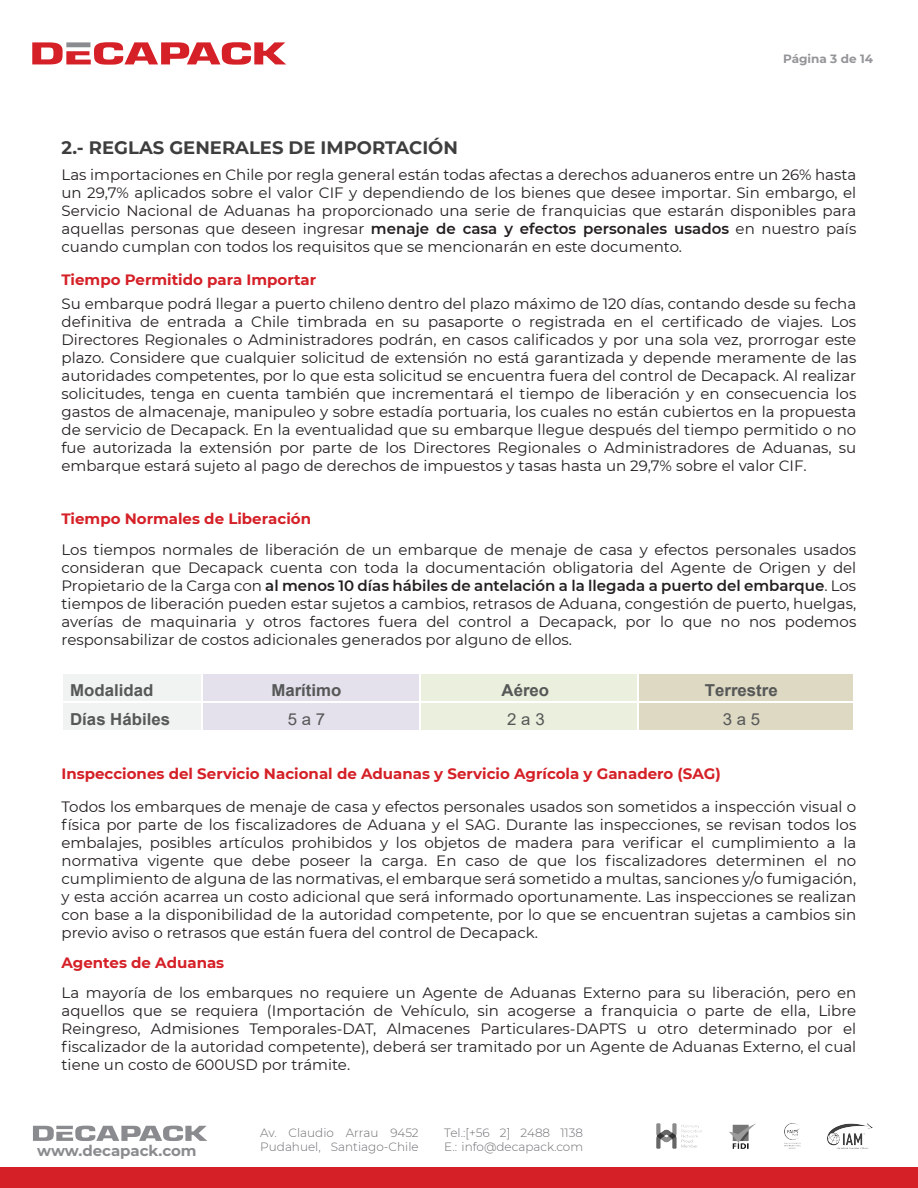
<style>
.page{position:relative;width:918px;height:1188px;background:#fff}
.page>*{position:absolute;margin:0;border:0;box-sizing:border-box;transform-origin:0 0}
.t1{font:700 18px "Montserrat";color:#3e3e3f}
.t2{font:700 16.5px "Arial";color:#565757}
.t3{font:16.5px "Arial";letter-spacing:.285em;color:#565757}
.t4{font:15px/18px "Montserrat";color:#231f20;text-align:justify}
.t5{font:700 15px "Montserrat";color:#d52027}
.t6{font:700 15px "Montserrat";color:#8a8b8e}
.t7{font:300 12px/14.4px "Montserrat";color:#6c6d70}
.t8{font:700 12px "Montserrat";color:#939598}
.s1{font-weight:600}
</style>
<div class="page">
<svg style="left:32px;top:42px;width:254px;height:23px"></svg>
<svg style="left:33px;top:1126px;width:174px;height:15px"></svg>
<div style="left:0;top:1167px;width:918px;height:21px;background:#d52027"></div>
<img style="left:784px;top:1124px;width:17px;height:25px">
<img style="left:729px;top:1124px;width:26px;height:25px">
<img style="left:656px;top:1124px;width:45px;height:25px">
<img style="left:828px;top:1124px;width:45px;height:25px">
<hr style="left:63px;top:699px;width:138px;height:2px;background:#f1f3f3">
<div style="left:63px;top:674px;width:138px;height:25px;background:#f1f3f3"></div>
<hr style="left:203px;top:699px;width:216px;height:2px;background:#e4e0ec">
<div style="left:203px;top:674px;width:216px;height:25px;background:#e4e0ec"></div>
<hr style="left:421px;top:699px;width:216px;height:2px;background:#eaf0dd">
<div style="left:421px;top:674px;width:216px;height:25px;background:#eaf0dd"></div>
<hr style="left:639px;top:699px;width:214px;height:2px;background:#ddd9c3">
<div style="left:639px;top:674px;width:214px;height:25px;background:#ddd9c3"></div>
<hr style="left:63px;top:729px;width:138px;height:1px;background:#f1f3f3">
<div style="left:63px;top:703px;width:138px;height:26px;background:#f1f3f3"></div>
<hr style="left:203px;top:729px;width:216px;height:1px;background:#e4e0ec">
<div style="left:203px;top:703px;width:216px;height:26px;background:#e4e0ec"></div>
<hr style="left:421px;top:729px;width:216px;height:1px;background:#eaf0dd">
<div style="left:421px;top:703px;width:216px;height:26px;background:#eaf0dd"></div>
<hr style="left:639px;top:729px;width:214px;height:1px;background:#ddd9c3">
<div style="left:639px;top:703px;width:214px;height:26px;background:#ddd9c3"></div>
<p class="t1" style="left:62px;top:135px;width:398px">2.- REGLAS GENERALES DE IMPORTACIÓN</p>
<p class="t8" style="left:783px;top:50px;width:91px">Página 3 de 14</p>
<p class="t4" style="left:62px;top:165px;width:796px">Las importaciones en Chile por regla general están todas afectas a derechos aduaneros entre un 26% hasta un 29,7% aplicados sobre el valor CIF y dependiendo de los bienes que desee importar. Sin embargo, el Servicio Nacional de Aduanas ha proporcionado una serie de franquicias que estarán disponibles para aquellas personas que deseen ingresar <span class="s1">menaje de casa y efectos personales usados</span> en nuestro país cuando cumplan con todos los requisitos que se mencionarán en este documento.</p>
<p class="t5" style="left:62px;top:269px;width:256px">Tiempo Permitido para Importar</p>
<p class="t4" style="left:62px;top:294px;width:796px">Su embarque podrá llegar a puerto chileno dentro del plazo máximo de 120 días, contando desde su fecha definitiva de entrada a Chile timbrada en su pasaporte o registrada en el certificado de viajes. Los Directores Regionales o Administradores podrán, en casos calificados y por una sola vez, prorrogar este plazo. Considere que cualquier solicitud de extensión no está garantizada y depende meramente de las autoridades competentes, por lo que esta solicitud se encuentra fuera del control de Decapack. Al realizar solicitudes, tenga en cuenta también que incrementará el tiempo de liberación y en consecuencia los gastos de almacenaje, manipuleo y sobre estadía portuaria, los cuales no están cubiertos en la propuesta de servicio de Decapack. En la eventualidad que su embarque llegue después del tiempo permitido o no fue autorizada la extensión por parte de los Directores Regionales o Administradores de Aduanas, su embarque estará sujeto al pago de derechos de impuestos y tasas hasta un 29,7% sobre el valor CIF.</p>
<p class="t5" style="left:62px;top:507px;width:251px">Tiempo Normales de Liberación</p>
<p class="t4" style="left:62px;top:540px;width:796px">Los tiempos normales de liberación de un embarque de menaje de casa y efectos personales usados consideran que Decapack cuenta con toda la documentación obligatoria del Agente de Origen y del Propietario de la Carga con <span class="s1">al menos 10 días hábiles de antelación a la llegada a puerto del embarque</span>. Los tiempos de liberación pueden estar sujetos a cambios, retrasos de Aduana, congestión de puerto, huelgas, averías de maquinaria y otros factores fuera del control a Decapack, por lo que no nos podemos responsabilizar de costos adicionales generados por alguno de ellos.</p>
<p class="t2" style="left:70px;top:678px;width:85px">Modalidad</p>
<p class="t2" style="left:271px;top:678px;width:72px">Marítimo</p>
<p class="t2" style="left:502px;top:678px;width:49px">Aéreo</p>
<p class="t2" style="left:705px;top:678px;width:74px">Terrestre</p>
<p class="t2" style="left:70px;top:708px;width:102px">Días Hábiles</p>
<p class="t3" style="left:288px;top:708px;width:39px">5a7</p>
<p class="t3" style="left:507px;top:708px;width:39px">2a3</p>
<p class="t3" style="left:723px;top:708px;width:39px">3a5</p>
<p class="t5" style="left:62px;top:763px;width:661px">Inspecciones del Servicio Nacional de Aduanas y Servicio Agrícola y Ganadero (SAG)</p>
<p class="t4" style="left:62px;top:797px;width:796px">Todos los embarques de menaje de casa y efectos personales usados son sometidos a inspección visual o física por parte de los fiscalizadores de Aduana y el SAG. Durante las inspecciones, se revisan todos los embalajes, posibles artículos prohibidos y los objetos de madera para verificar el cumplimiento a la normativa vigente que debe poseer la carga. En caso de que los fiscalizadores determinen el no cumplimiento de alguna de las normativas, el embarque será sometido a multas, sanciones y/o fumigación, y esta acción acarrea un costo adicional que será informado oportunamente. Las inspecciones se realizan con base a la disponibilidad de la autoridad competente, por lo que se encuentran sujetas a cambios sin previo aviso o retrasos que están fuera del control de Decapack.</p>
<p class="t5" style="left:62px;top:952px;width:164px">Agentes de Aduanas</p>
<p class="t4" style="left:62px;top:983px;width:796px">La mayoría de los embarques no requiere un Agente de Aduanas Externo para su liberación, pero en aquellos que se requiera (Importación de Vehículo, sin acogerse a franquicia o parte de ella, Libre Reingreso, Admisiones Temporales-DAT, Almacenes Particulares-DAPTS u otro determinado por el fiscalizador de la autoridad competente), deberá ser tramitado por un Agente de Aduanas Externo, el cual tiene un costo de 600USD por trámite.</p>
<p class="t6" style="left:37px;top:1140px;width:161px">www.decapack.com</p>
<p class="t7" style="left:260px;top:1125px;width:160px">Av. Claudio Arrau 9452<br>Pudahuel, Santiago-Chile</p>
<p class="t7" style="left:444px;top:1125px;width:140px">Tel.:[+56 2] 2488 1138<br>E.: info@decapack.com</p>
</div>
